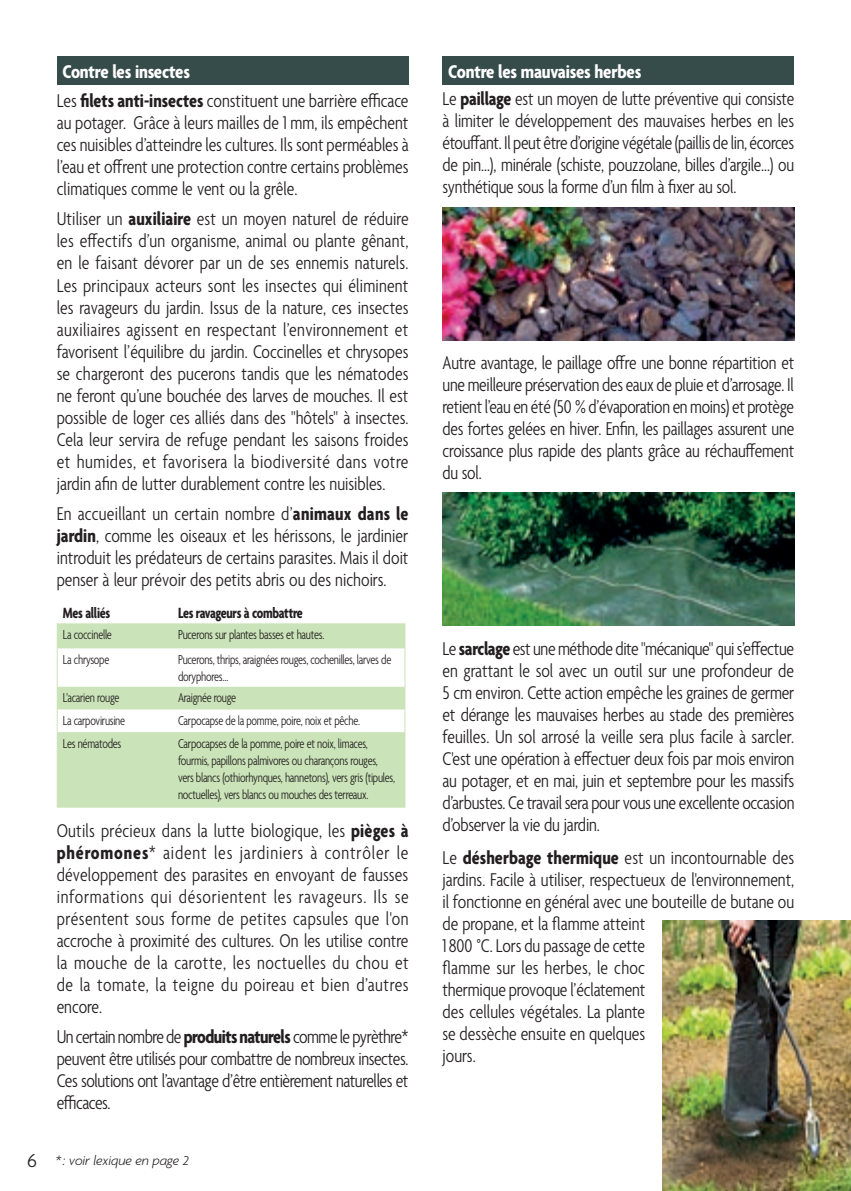
<style>
.page{position:relative;width:851px;height:1191px;background:#fff}
.page>*{position:absolute;margin:0;border:0;box-sizing:border-box;transform-origin:0 0}
.t1{font:300 condensed 20px/22px "Agenda";color:#231f20;text-align:justify;scale:.96 1}
.t2{font:300 condensed 20px/22px "Agenda";color:#231f20;text-align:justify;scale:.95 1}
.t3{font:300 20px "Agenda";color:#231f20}
.t4{font:700 condensed 16px "Agenda";letter-spacing:-.02em;color:#231f20;scale:.9 1}
.t5{font:300 condensed 14px/17px "Agenda";letter-spacing:-.02em;color:#231f20;scale:.9 1}
.t6{font:italic 300 14px "Agenda";letter-spacing:-.01em;color:#231f20}
.s1{font-weight:700;color:#fff}
.s2{font-weight:700}
</style>
<div class="page">
<div style="left:57px;top:57px;width:351px;height:28px;background:#364c4a"></div>
<div style="left:442px;top:57px;width:352px;height:28px;background:#364c4a"></div>
<img style="left:442px;top:207px;width:352px;height:134px">
<svg style="left:58px;top:623px;width:346px;height:183px;fill:#cae3b8"></svg>
<svg style="left:57px;top:623px;width:1px;height:25px"></svg>
<svg style="left:404px;top:623px;width:1px;height:25px"></svg>
<hr style="left:57px;top:648px;width:1px;height:39px;background:#cae3b8">
<hr style="left:404px;top:648px;width:1px;height:39px;background:#cae3b8">
<svg style="left:57px;top:687px;width:1px;height:45px"></svg>
<svg style="left:404px;top:687px;width:1px;height:45px"></svg>
<hr style="left:57px;top:732px;width:1px;height:74px;background:#cae3b8">
<hr style="left:404px;top:732px;width:1px;height:74px;background:#cae3b8">
<hr style="left:57px;top:806px;width:115px;height:1px;background:#cae3b8">
<hr style="left:172px;top:806px;width:233px;height:1px;background:#cae3b8">
<img style="left:442px;top:492px;width:352px;height:133px">
<img style="left:662px;top:921px;width:188px;height:270px">
<p class="t3" style="left:27px;top:1150px;width:11px">6</p>
<p class="t1" style="left:57px;top:58px;width:368px;line-height:29px"><span class="s1">Contre les insectes<br></span>Les <span class="s2">filets anti-insectes</span> constituent une barrière efficace</p>
<p class="t1" style="left:57px;top:113px;width:368px">au potager. Grâce à leurs mailles de 1 mm, ils empêchent ces nuisibles d’atteindre les cultures. Ils sont perméables à l’eau et offrent une protection contre certains problèmes climatiques comme le vent ou la grêle.</p>
<p class="t1" style="left:57px;top:209px;width:368px">Utiliser un <span class="s2">auxiliaire</span> est un moyen naturel de réduire les effectifs d’un organisme, animal ou plante gênant, en le faisant dévorer par un de ses ennemis naturels.<br>Les principaux acteurs sont les insectes qui éliminent les ravageurs du jardin. Issus de la nature, ces insectes auxiliaires agissent en respectant l’environnement et favorisent l’équilibre du jardin. Coccinelles et chrysopes se chargeront des pucerons tandis que les nématodes ne feront qu’une bouchée des larves de mouches. Il est possible de loger ces alliés dans des "hôtels" à insectes.<br>Cela leur servira de refuge pendant les saisons froides et humides, et favorisera la biodiversité dans votre jardin afin de lutter durablement contre les nuisibles.</p>
<p class="t1" style="left:57px;top:504px;width:368px">En accueillant un certain nombre d’<span class="s2">animaux dans le jardin</span>, comme les oiseaux et les hérissons, le jardinier introduit les prédateurs de certains parasites. Mais il doit penser à leur prévoir des petits abris ou des nichoirs.</p>
<p class="t4" style="left:63px;top:604px;width:54px">Mes alliés</p>
<p class="t4" style="left:178px;top:604px;width:140px">Les ravageurs à combattre</p>
<p class="t5" style="left:63px;top:627px;width:56px">La coccinelle</p>
<p class="t5" style="left:178px;top:627px;width:164px">Pucerons sur plantes basses et hautes.</p>
<p class="t5" style="left:63px;top:652px;width:53px">La chrysope</p>
<p class="t5" style="left:178px;top:652px;width:238px">Pucerons, thrips, araignées rouges, cochenilles, larves de doryphores…</p>
<p class="t5" style="left:63px;top:690px;width:64px">L'acarien rouge</p>
<p class="t5" style="left:178px;top:690px;width:66px">Araignée rouge</p>
<p class="t5" style="left:63px;top:713px;width:71px">La carpovirusine</p>
<p class="t5" style="left:178px;top:713px;width:204px">Carpocapse de la pomme, poire, noix et pêche.</p>
<p class="t5" style="left:63px;top:735px;width:66px">Les nématodes</p>
<p class="t5" style="left:178px;top:735px;width:243px">Carpocapses de la pomme, poire et noix, limaces, fourmis, papillons palmivores ou charançons rouges, vers blancs (othiorhynques, hannetons), vers gris (tipules, noctuelles), vers blancs ou mouches des terreaux.</p>
<p class="t1" style="left:57px;top:820px;width:368px">Outils précieux dans la lutte biologique, les <span class="s2">pièges à phéromones</span>* aident les jardiniers à contrôler le développement des parasites en envoyant de fausses informations qui désorientent les ravageurs. Ils se présentent sous forme de petites capsules que l'on accroche à proximité des cultures. On les utilise contre la mouche de la carotte, les noctuelles du chou et de la tomate, la teigne du poireau et bien d’autres encore.</p>
<p class="t1" style="left:57px;top:1027px;width:368px">Un certain nombre de <span class="s2">produits naturels</span> comme le pyrèthre* peuvent être utilisés pour combattre de nombreux insectes.<br>Ces solutions ont l’avantage d’être entièrement naturelles et efficaces.</p>
<p class="t6" style="left:56px;top:1152px;width:135px">* : voir lexique en page 2</p>
<p class="t2" style="left:442px;top:59px;width:371px;line-height:26.8px"><span class="s1">Contre les mauvaises herbes<br></span>Le <span class="s2">paillage</span> est un moyen de lutte préventive qui consiste</p>
<p class="t2" style="left:442px;top:111px;width:371px">à limiter le développement des mauvaises herbes en les étouffant. Il peut être d’origine végétale (paillis de lin, écorces de pin…), minérale (schiste, pouzzolane, billes d’argile…) ou synthétique sous la forme d’un film à fixer au sol.</p>
<p class="t2" style="left:442px;top:353px;width:371px">Autre avantage, le paillage offre une bonne répartition et une meilleure préservation des eaux de pluie et d’arrosage. Il retient l’eau en été (50 % d’évaporation en moins) et protège des fortes gelées en hiver. Enfin, les paillages assurent une croissance plus rapide des plants grâce au réchauffement du sol.</p>
<p class="t1" style="left:442px;top:639px;width:368px">Le <span class="s2">sarclage</span> est une méthode dite "mécanique" qui s’effectue en grattant le sol avec un outil sur une profondeur de 5 cm environ. Cette action empêche les graines de germer et dérange les mauvaises herbes au stade des premières feuilles. Un sol arrosé la veille sera plus facile à sarcler.<br>C'est une opération à effectuer deux fois par mois environ au potager, et en mai, juin et septembre pour les massifs d’arbustes. Ce travail sera pour vous une excellente occasion d’observer la vie du jardin.</p>
<p class="t1" style="left:442px;top:848px;width:368px;text-align:left">Le <span class="s2">désherbage thermique</span> est un incontournable des jardins. Facile à utiliser, respectueux de l'environnement, il fonctionne en général avec une bouteille de butane ou de propane, et la flamme atteint<br>1 800 °C. Lors du passage de cette<br>flamme sur les herbes, le choc<br>thermique provoque l’éclatement<br>des cellules végétales. La plante<br>se dessèche ensuite en quelques<br>jours.</p>
</div>
